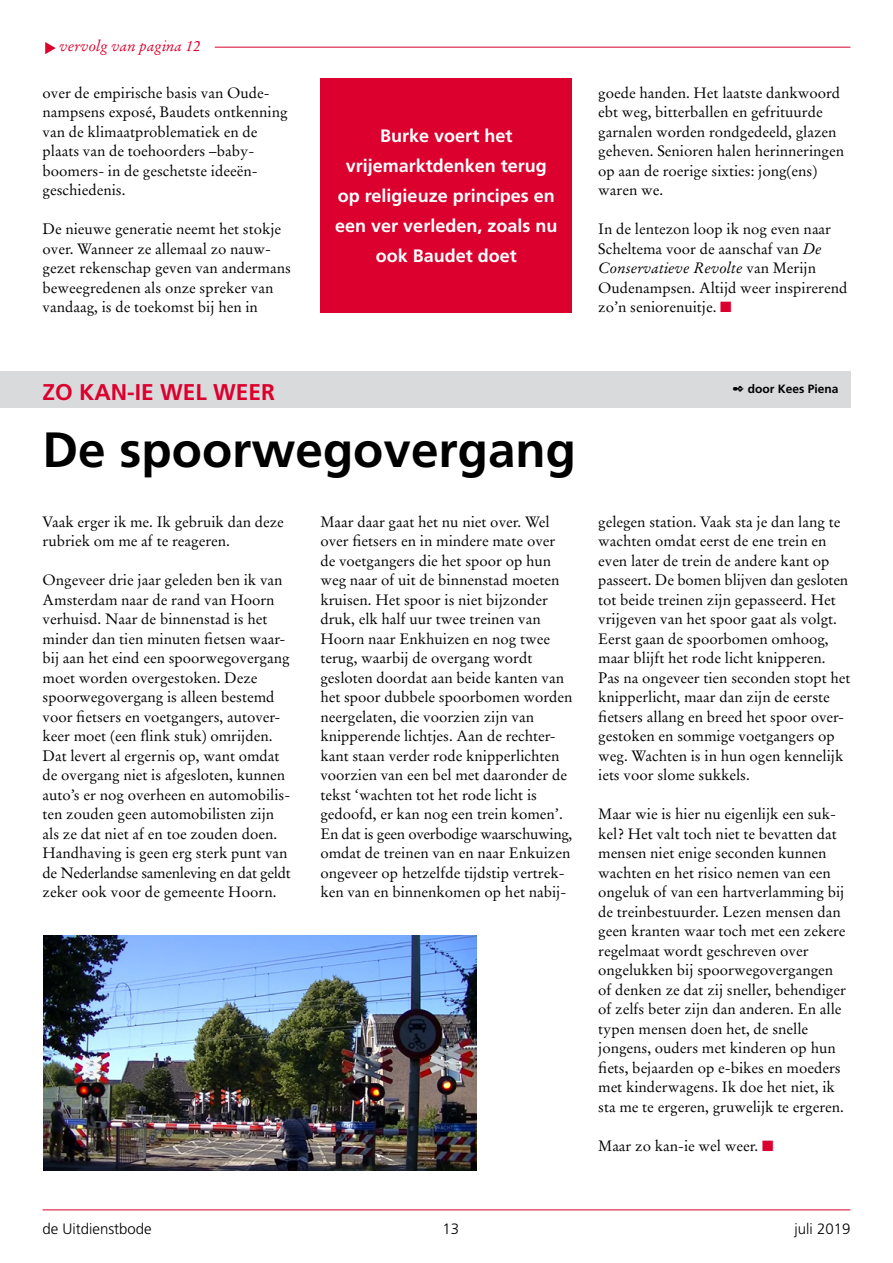
<style>
.page{position:relative;width:893px;height:1263px;background:#fff}
.page>*{position:absolute;margin:0;border:0;box-sizing:border-box;transform-origin:0 0}
.t1{font:700 49.5px "Frutiger";color:#000}
.t2{font:700 22.8px "Frutiger";color:#dc002e}
.t3{font:700 18px/30px "Frutiger";color:#fff;text-align:center}
.t4{font:15px/19.5px "Stempel Garamond";color:#000}
.t5{font:300 15px "Frutiger";color:#000}
.t6{font:italic 15px "Stempel Garamond";color:#dc002e}
.t7{font:700 12px "Frutiger";color:#000}
.s1{font-style:italic}
.s2{color:#dc002e}
</style>
<div class="page">
<hr style="left:43px;top:1209px;width:807px;height:1px;background:#dc002e">
<svg style="left:45px;top:42px;width:11px;height:12px"></svg>
<hr style="left:215px;top:47px;width:635px;height:1px;background:#dc002e">
<div style="left:320px;top:78px;width:252px;height:234px;background:#dc002e"></div>
<img style="left:44px;top:935px;width:432px;height:235px">
<div style="left:0;top:372px;width:850px;height:36px;background:#d9dadb"></div>
<p class="t6" style="left:60px;top:37px;width:143px">vervolg van pagina 12</p>
<p class="t4" style="left:43px;top:83px;width:247px">over de empirische basis van Oude&shy;nampsens exposé, Baudets ontkenning van de klimaatproblematiek en de plaats van de toehoorders –baby&shy;boomers- in de geschetste ideeën&shy;geschiedenis.</p>
<p class="t4" style="left:43px;top:219px;width:250px">De nieuwe generatie neemt het stokje over. Wanneer ze allemaal zo nauw&shy;gezet rekenschap geven van andermans beweegredenen als onze spreker van vandaag, is de toekomst bij hen in</p>
<p class="t3" style="left:335px;top:121px;width:224px">Burke voert het vrijemarktdenken terug op religieuze principes en een ver verleden, zoals nu ook Baudet doet</p>
<p class="t4" style="left:598px;top:83px;width:247px">goede handen. Het laatste dankwoord ebt weg, bitterballen en gefrituurde garnalen worden rondgedeeld, glazen geheven. Senioren halen herinneringen op aan de roerige sixties: jong(ens) waren we.</p>
<p class="t4" style="left:598px;top:219px;width:251px">In de lentezon loop ik nog even naar<br>Scheltema voor de aanschaf van <span class="s1">De<br>Conservatieve Revolte</span> van Merijn<br>Oudenampsen. Altijd weer inspirerend zo’n seniorenuitje. <span class="s2">■</span></p>
<h2 class="t2" style="left:43px;top:378px;width:234px">ZO KAN-IE WEL WEER</h2>
<p class="t7" style="left:733px;top:382px;width:107px">✒ door Kees Piena</p>
<h1 class="t1" style="left:43px;top:421px;width:535px">De spoorwegovergang</h1>
<p class="t4" style="left:320px;top:512px;width:254px">Maar daar gaat het nu niet over. Wel over fietsers en in mindere mate over de voetgangers die het spoor op hun weg naar of uit de binnenstad moeten kruisen. Het spoor is niet bijzonder druk, elk half uur twee treinen van Hoorn naar Enkhuizen en nog twee terug, waarbij de overgang wordt gesloten doordat aan beide kanten van het spoor dubbele spoorbomen worden neergelaten, die voorzien zijn van knipperende lichtjes. Aan de rechter&shy;kant staan verder rode knipperlichten voorzien van een bel met daaronder de tekst ‘wachten tot het rode licht is gedoofd, er kan nog een trein komen’.<br>En dat is geen overbodige waarschuwing, omdat de treinen van en naar Enkuizen ongeveer op hetzelfde tijdstip vertrek&shy;ken van en binnenkomen op het nabij-</p>
<p class="t4" style="left:598px;top:512px;width:254px">gelegen station. Vaak sta je dan lang te wachten omdat eerst de ene trein en even later de trein de andere kant op passeert. De bomen blijven dan gesloten tot beide treinen zijn gepasseerd. Het vrijgeven van het spoor gaat als volgt.<br>Eerst gaan de spoorbomen omhoog, maar blijft het rode licht knipperen.<br>Pas na ongeveer tien seconden stopt het knipperlicht, maar dan zijn de eerste fietsers allang en breed het spoor over&shy;gestoken en sommige voetgangers op weg. Wachten is in hun ogen kennelijk iets voor slome sukkels.</p>
<p class="t4" style="left:43px;top:512px;width:243px">Vaak erger ik me. Ik gebruik dan deze rubriek om me af te reageren.</p>
<p class="t4" style="left:43px;top:570px;width:250px">Ongeveer drie jaar geleden ben ik van Amsterdam naar de rand van Hoorn verhuisd. Naar de binnenstad is het minder dan tien minuten fietsen waar&shy;bij aan het eind een spoorwegovergang moet worden overgestoken. Deze spoorwegovergang is alleen bestemd voor fietsers en voetgangers, autover&shy;keer moet (een flink stuk) omrijden.<br>Dat levert al ergernis op, want omdat de overgang niet is afgesloten, kunnen auto’s er nog overheen en automobilis&shy;ten zouden geen automobilisten zijn als ze dat niet af en toe zouden doen.<br>Handhaving is geen erg sterk punt van de Nederlandse samenleving en dat geldt zeker ook voor de gemeente Hoorn.</p>
<p class="t4" style="left:598px;top:804px;width:249px">Maar wie is hier nu eigenlijk een suk&shy;kel? Het valt toch niet te bevatten dat mensen niet enige seconden kunnen wachten en het risico nemen van een ongeluk of van een hartverlamming bij de treinbestuurder. Lezen mensen dan geen kranten waar toch met een zekere regelmaat wordt geschreven over ongelukken bij spoorwegovergangen of denken ze dat zij sneller, behendiger of zelfs beter zijn dan anderen. En alle typen mensen doen het, de snelle jongens, ouders met kinderen op hun fiets, bejaarden op e-bikes en moeders met kinderwagens. Ik doe het niet, ik sta me te ergeren, gruwelijk te ergeren.</p>
<p class="t4" style="left:598px;top:1136px;width:177px">Maar zo kan-ie wel weer. <span class="s2">■</span></p>
<p class="t5" style="left:43px;top:1221px;width:111px">de Uitdienstbode</p>
<p class="t5" style="left:442px;top:1221px;width:18px">13</p>
<p class="t5" style="left:795px;top:1221px;width:57px">juli 2019</p>
</div>
